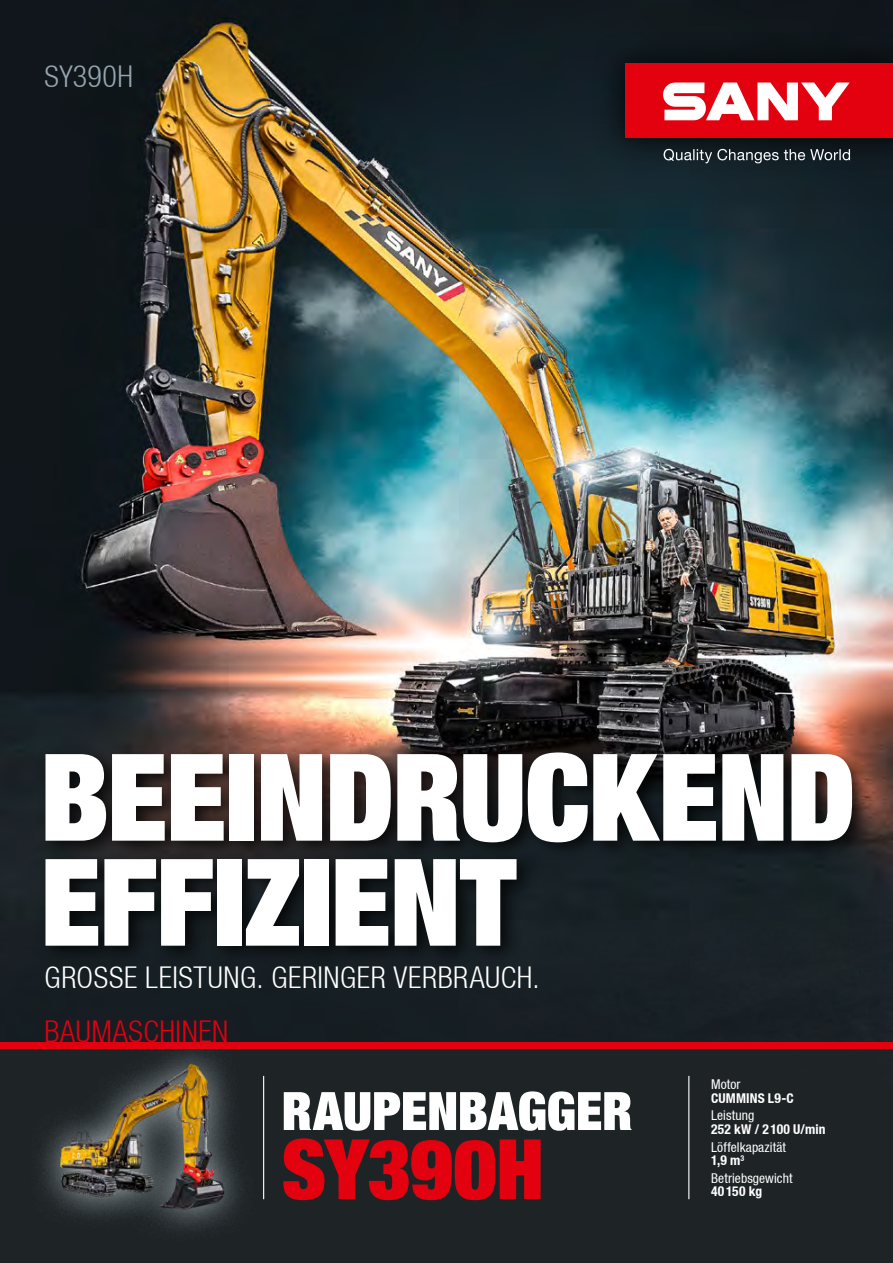
<style>
.page{position:relative;width:893px;height:1263px;background:#fff}
.page>*{position:absolute;margin:0;border:0;box-sizing:border-box;transform-origin:0 0}
.t1{font:900 120px/105px "Context Reprise Extra Black S Si Extra";letter-spacing:-.01em;color:#fff}
.t2{font:900 82.5px "Context Reprise Extra Black S Si Extra";color:#e3000f}
.t3{font:900 52.5px "Context Reprise Extra Black S Si Extra";color:#fff}
.t4{font:700 30px "Context Reprise Light Cond S Si";letter-spacing:.02em;color:#fff}
.t5{font:700 30px "Context Reprise Light Cond S Si";letter-spacing:.02em;color:#e3000f}
.t6{font:700 30px "Context Reprise Light Cond S Si";letter-spacing:.01em;color:#95a6b0}
.t7{font:13.5px "Context Reprise Condensed S Si Condensed";letter-spacing:.01em;color:#fff}
.t8{font:700 condensed 13.5px "Context Reprise Condensed S Si";letter-spacing:.01em;color:#fff}
</style>
<div class="page">
<img style="left:0;top:0;width:893px;height:1042px">
<div style="left:0;top:1048px;width:893px;height:215px;background:#1f2527"></div>
<hr style="left:263px;top:1076px;width:1px;height:123px;background:#fff">
<hr style="left:688px;top:1076px;width:1px;height:123px;background:#fff">
<div style="left:0;top:1042px;width:893px;height:6px;background:#e3000f"></div>
<div style="left:592px;top:30px;width:301px;height:141px;background:#000;opacity:.75"></div>
<div style="left:625px;top:64px;width:268px;height:74px;background:#e3000f"></div>
<svg style="left:663px;top:83px;width:187px;height:37px"></svg>
<svg style="left:664px;top:149px;width:186px;height:14px;background:#485256"></svg>
<div style="left:27px;top:1031px;width:230px;height:211px;background:#c8d3d9;opacity:.85"></div>
<img style="left:40px;top:1057px;width:210px;height:156px">
<div style="left:38px;top:743px;width:836px;height:222px;background:#000;opacity:.75"></div>
<h3 class="t6" style="left:45px;top:59px;width:90px">SY390H</h3>
<h1 class="t1" style="left:41px;top:742px;width:816px">BEEINDRUCKEND<br>EFFIZIENT</h1>
<h3 class="t4" style="left:45px;top:960px;width:497px">GROSSE LEISTUNG. GERINGER VERBRAUCH.</h3>
<h3 class="t5" style="left:45px;top:1014px;width:185px">BAUMASCHINEN</h3>
<h3 class="t3" style="left:282px;top:1077px;width:352px">RAUPENBAGGER</h3>
<h2 class="t2" style="left:282px;top:1116px;width:264px">SY390H</h2>
<p class="t7" style="left:711px;top:1076px;width:31px">Motor</p>
<p class="t8" style="left:711px;top:1089px;width:84px">CUMMINS L9-C</p>
<p class="t7" style="left:711px;top:1107px;width:45px">Leistung</p>
<p class="t8" style="left:711px;top:1121px;width:116px">252 kW / 2 100 U/min</p>
<p class="t7" style="left:711px;top:1139px;width:76px">Löffelkapazität</p>
<p class="t8" style="left:711px;top:1152px;width:35px">1,9 m<sup>3</sup></p>
<p class="t7" style="left:711px;top:1170px;width:83px">Betriebsgewicht</p>
<p class="t8" style="left:711px;top:1183px;width:53px">40150 kg</p>
</div>
